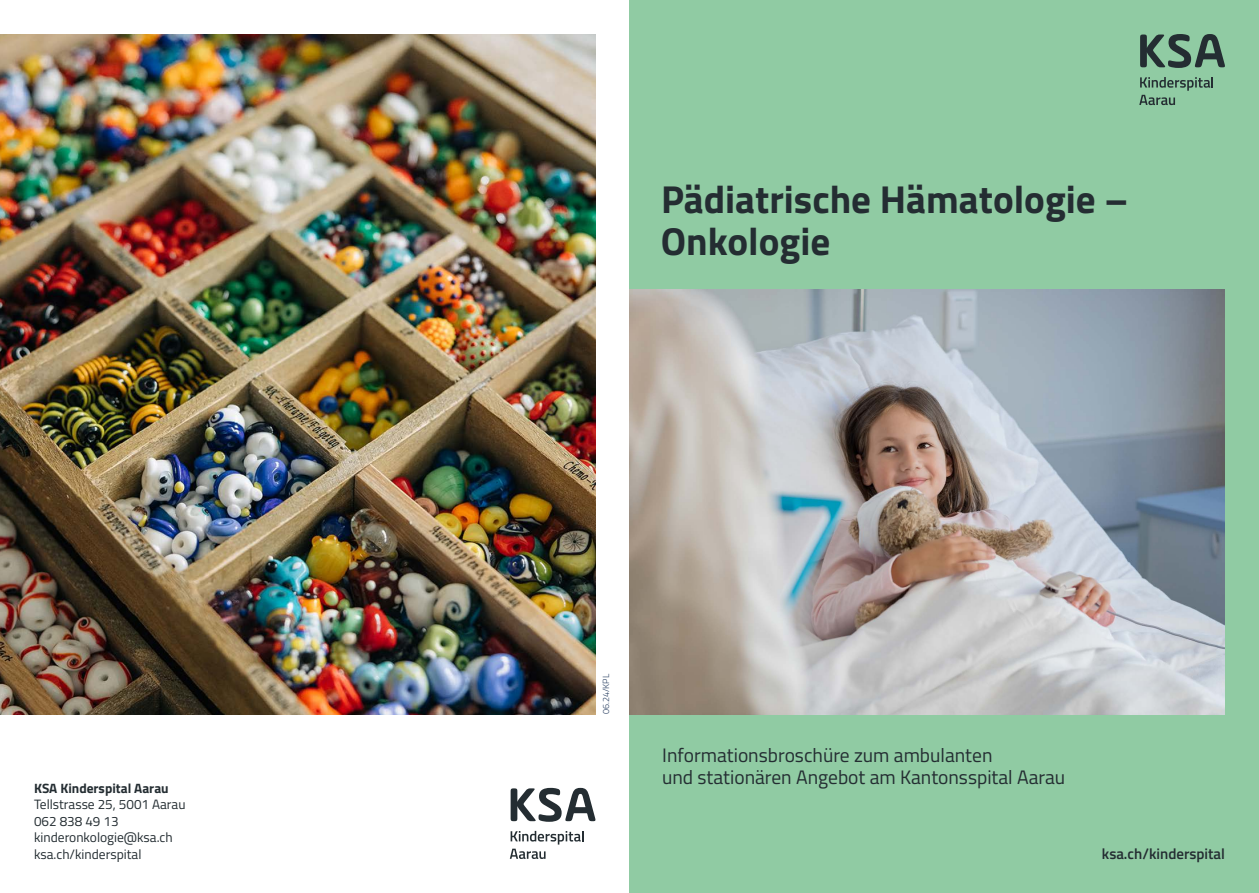
<style>
.page{position:relative;width:1259px;height:893px;background:#fff}
.page>*{position:absolute;margin:0;border:0;box-sizing:border-box;transform-origin:0 0}
.t1{font:700 39px/42px "Titillium Web";color:#242d32}
.t2{font:19.5px/22.5px "Titillium Web";color:#242d32}
.t3{font:600 15px "Titillium Web";color:#242d32}
.t4{font:13.5px/16.5px "Titillium Web";color:#242d32}
.t5{font:700 13.5px "Titillium Web";color:#242d32}
.t6{font:300 9px "Titillium Web";color:#2d4364}
</style>
<div class="page">
<div style="left:629px;top:0;width:630px;height:893px;background:#90cba3"></div>
<img style="left:629px;top:289px;width:596px;height:425px">
<svg style="left:1140px;top:34px;width:85px;height:34px"></svg>
<svg style="left:1139px;top:77px;width:74px;height:28px"></svg>
<img style="left:0;top:34px;width:595px;height:680px">
<svg style="left:510px;top:788px;width:85px;height:34px"></svg>
<svg style="left:510px;top:831px;width:74px;height:28px"></svg>
<p class="t5" style="left:34px;top:778px;width:136px">KSA Kinderspital Aarau</p>
<p class="t4" style="left:34px;top:796px;width:153px">Tellstrasse 25, 5001 Aarau<br>062 838 49 13 kinderonkologie@ksa.ch ksa.ch/kinderspital</p>
<h1 class="t1" style="left:661px;top:176px;width:469px">Pädiatrische Hämatologie –<br>Onkologie</h1>
<p class="t6" style="left:599px;top:714px;width:42px;rotate:-90deg">06.24/KPL</p>
<p class="t2" style="left:662px;top:743px;width:405px">Informationsbroschüre zum ambulanten<br>und stationären Angebot am Kantonsspital Aarau</p>
<p class="t3" style="left:1101px;top:842px;width:125px">ksa.ch/kinderspital</p>
</div>
